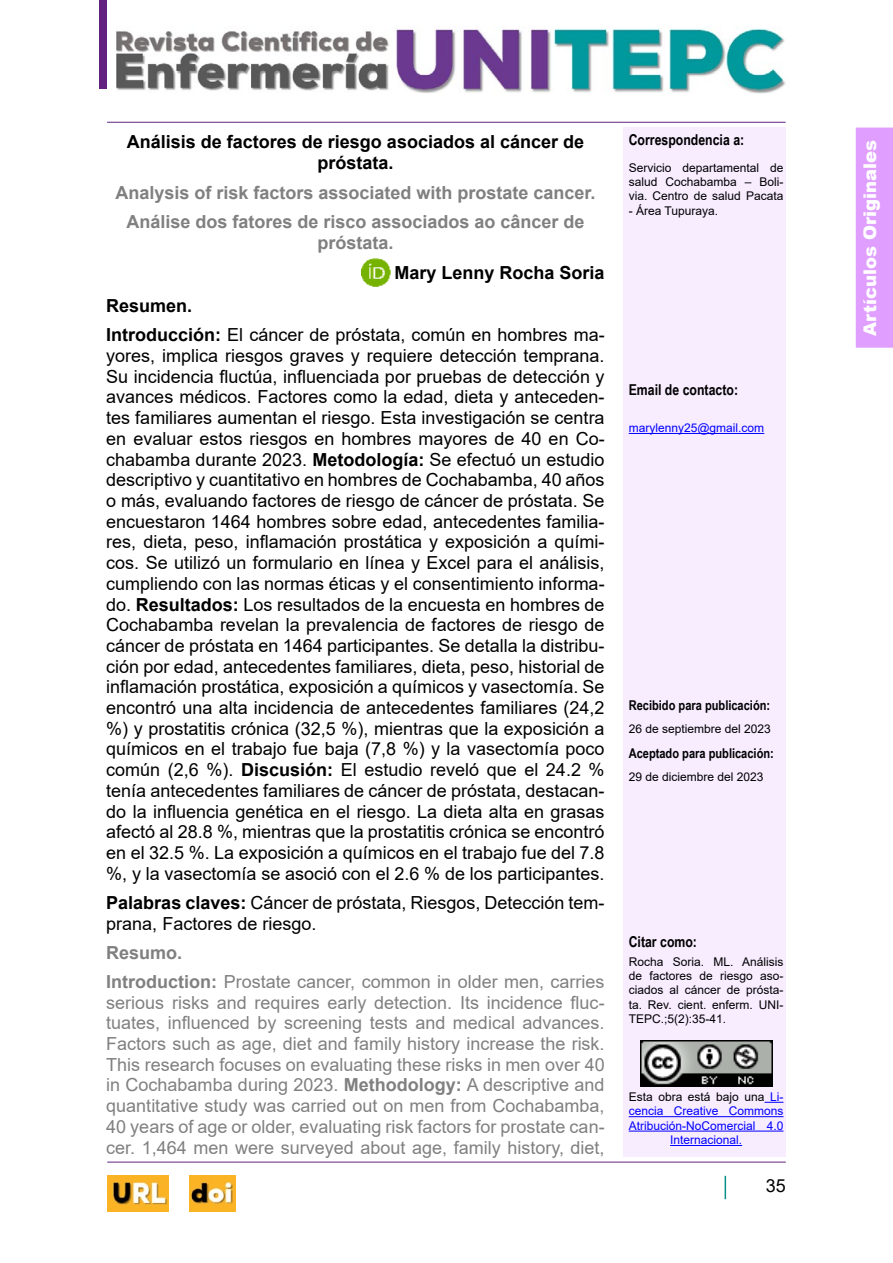
<style>
.page{position:relative;width:893px;height:1263px;background:#fff}
.page>*{position:absolute;margin:0;border:0;box-sizing:border-box;transform-origin:0 0}
.t1{font:18px/20.7px "Arial";color:#000}
.t2{font:18px/20.7px "Arial";color:#808080}
.t3{font:700 18px/29.5px "Arial";color:#808080;text-align:center}
.t4{font:700 18px/21px "Arial";color:#000;text-align:center}
.t5{font:900 18px "Arial";color:#fff}
.t6{font:700 15px "Arial Narrow";color:#000}
.t7{font:700 13.5px "Arial Narrow";color:#000}
.t8{font:12px/14.4px "Arial";color:#000;text-align:justify}
.t9{font:12px/14.4px "Arial";color:#00f;text-align:center}
.s1{font-weight:700}
.s2{color:#000}
</style>
<div class="page">
<div style="left:100px;top:0;width:7px;height:89px;background:#622181"></div>
<hr style="left:107px;top:122px;width:679px;height:1px;background:#60247f">
<hr style="left:107px;top:1162px;width:679px;height:1px;background:#60247f">
<div style="left:856px;top:128px;width:37px;height:220px;background:#e09fff"></div>
<svg style="left:725px;top:1176px;width:1px;height:23px"></svg>
<div style="left:623px;top:128px;width:163px;height:1029px;background:#f8ecff"></div>
<img style="left:116px;top:28px;width:670px;height:65px">
<img style="left:107px;top:1176px;width:62px;height:36px">
<img style="left:189px;top:1175px;width:47px;height:37px">
<hr style="left:629px;top:433px;width:135px;height:1px;background:#00f">
<svg style="left:764px;top:1102px;width:19px;height:1px"></svg>
<hr style="left:629px;top:1116px;width:154px;height:1px;background:#00f">
<hr style="left:629px;top:1131px;width:154px;height:1px;background:#00f">
<hr style="left:670px;top:1145px;width:72px;height:1px;background:#00f">
<img style="left:640px;top:1040px;width:132px;height:46px">
<img style="left:362px;top:259px;width:29px;height:28px">
<p class="t4" style="left:127px;top:132px;width:459px">Análisis de factores de riesgo asociados al cáncer de próstata.</p>
<p class="t3" style="left:115px;top:178px;width:482px">Analysis of risk factors associated with prostate cancer.<br>Análise dos fatores de risco associados ao câncer de</p>
<p class="t3" style="left:317px;top:228px;width:78px">próstata.</p>
<p class="t4" style="left:395px;top:262px;width:212px">Mary Lenny Rocha Soria</p>
<p class="t1" style="left:106px;top:291px;width:500px;line-height:29.2px"><span class="s1">Resumen.<br>Introducción:</span> El cáncer de próstata, común en hombres ma-</p>
<p class="t1" style="left:106px;top:345px;width:500px;text-align:justify">yores, implica riesgos graves y requiere detección temprana.<br>Su incidencia fluctúa, influenciada por pruebas de detección y avances médicos. Factores como la edad, dieta y anteceden&shy;tes familiares aumentan el riesgo. Esta investigación se centra en evaluar estos riesgos en hombres mayores de 40 en Co&shy;chabamba durante 2023. <span class="s1">Metodología:</span> Se efectuó un estudio descriptivo y cuantitativo en hombres de Cochabamba, 40 años o más, evaluando factores de riesgo de cáncer de próstata. Se encuestaron 1464 hombres sobre edad, antecedentes familia&shy;res, dieta, peso, inflamación prostática y exposición a quími&shy;cos. Se utilizó un formulario en línea y Excel para el análisis, cumpliendo con las normas éticas y el consentimiento informa&shy;do. <span class="s1">Resultados:</span> Los resultados de la encuesta en hombres de Cochabamba revelan la prevalencia de factores de riesgo de cáncer de próstata en 1464 participantes. Se detalla la distribu&shy;ción por edad, antecedentes familiares, dieta, peso, historial de inflamación prostática, exposición a químicos y vasectomía. Se encontró una alta incidencia de antecedentes familiares (24,2 %) y prostatitis crónica (32,5 %), mientras que la exposición a químicos en el trabajo fue baja (7,8 %) y la vasectomía poco común (2,6 %). <span class="s1">Discusión:</span> El estudio reveló que el 24.2 % tenía antecedentes familiares de cáncer de próstata, destacan&shy;do la influencia genética en el riesgo. La dieta alta en grasas afectó al 28.8 %, mientras que la prostatitis crónica se encontró en el 32.5 %. La exposición a químicos en el trabajo fue del 7.8 %, y la vasectomía se asoció con el 2.6 % de los participantes.</p>
<p class="t1" style="left:106px;top:892px;width:500px"><span class="s1">Palabras claves:</span> Cáncer de próstata, Riesgos, Detección tem&shy;prana, Factores de riesgo.</p>
<p class="t2" style="left:106px;top:938px;width:500px;line-height:29.2px"><span class="s1">Resumo.<br>Introduction:</span> Prostate cancer, common in older men, carries</p>
<p class="t2" style="left:106px;top:992px;width:500px;text-align:justify">serious risks and requires early detection. Its incidence fluc&shy;tuates, influenced by screening tests and medical advances.<br>Factors such as age, diet and family history increase the risk.<br>This research focuses on evaluating these risks in men over 40 in Cochabamba during 2023. <span class="s1">Methodology:</span> A descriptive and quantitative study was carried out on men from Cochabamba, 40 years of age or older, evaluating risk factors for prostate can&shy;cer. 1,464 men were surveyed about age, family history, diet,</p>
<p class="t6" style="left:629px;top:128px;width:117px">Correspondencia a:</p>
<p class="t8" style="left:629px;top:160px;width:156px">Servicio departamental de salud Cochabamba – Boli&shy;via. Centro de salud Pacata</p>
<p class="t8" style="left:629px;top:203px;width:91px">- Área Tupuraya.</p>
<p class="t6" style="left:629px;top:378px;width:111px">Email de contacto:</p>
<p class="t9" style="left:629px;top:421px;width:137px">marylenny25@gmail.com</p>
<p class="t7" style="left:629px;top:695px;width:143px">Recibido para publicación:</p>
<p class="t8" style="left:629px;top:722px;width:144px">26 de septiembre del 2023</p>
<p class="t7" style="left:629px;top:743px;width:147px">Aceptado para publicación:</p>
<p class="t8" style="left:629px;top:769px;width:136px">29 de diciembre del 2023</p>
<p class="t6" style="left:629px;top:930px;width:70px">Citar como:</p>
<p class="t8" style="left:629px;top:954px;width:156px">Rocha Soria. ML. Análisis de factores de riesgo aso&shy;ciados al cáncer de prósta&shy;ta. Rev. cient. enferm. UNI-TEPC.;5(2):35-41.</p>
<p class="t9" style="left:629px;top:1089px;width:156px"><span class="s2">Esta obra está bajo una</span> Li&shy;cencia Creative Commons<br>Atribución-NoComercial 4.0<br>Internacional.</p>
<p class="t1" style="left:766px;top:1175px;width:22px">35</p>
<p class="t5" style="left:857px;top:336px;width:197px;rotate:-90deg">Artículos Originales</p>
</div>
